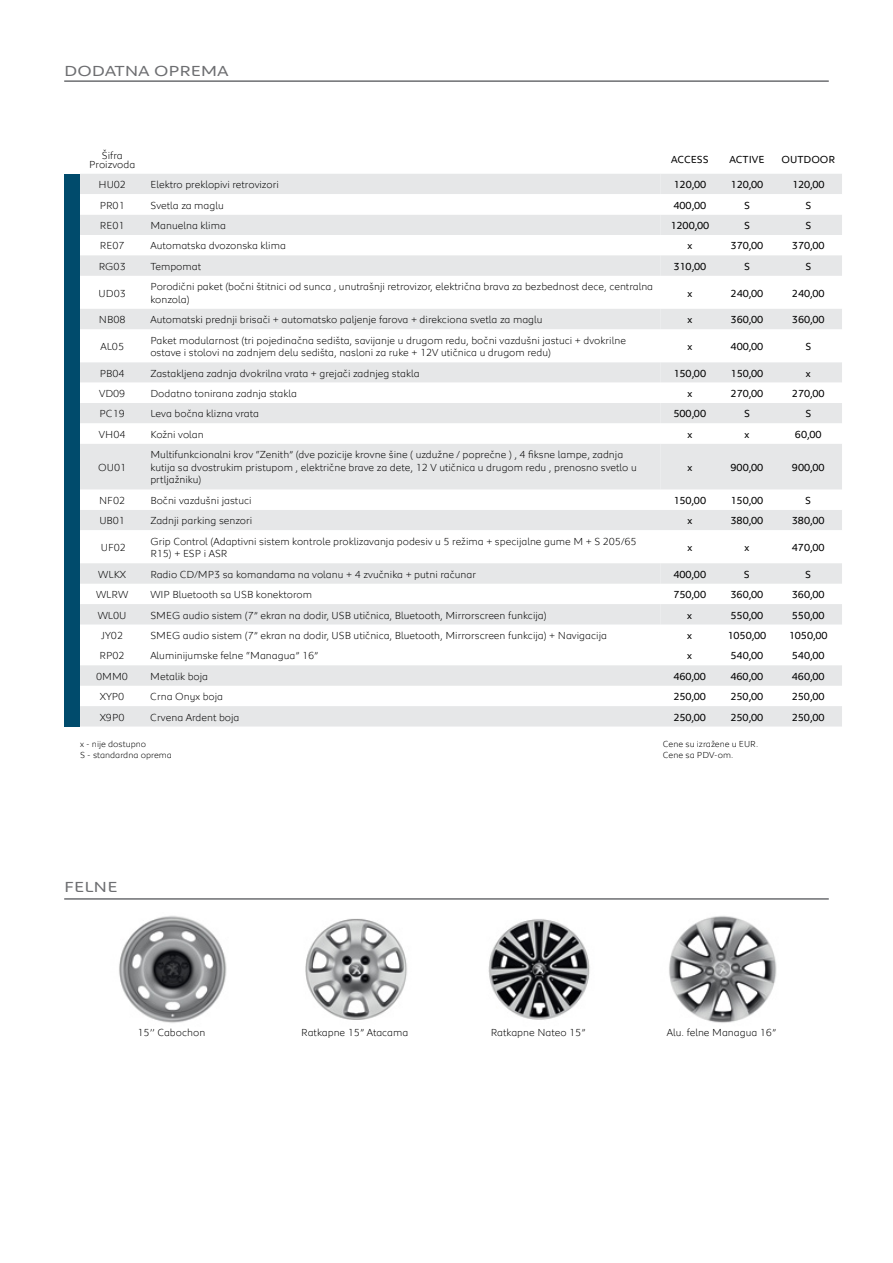
<style>
.page{position:relative;width:893px;height:1263px;background:#fff}
.page>*{position:absolute;margin:0;border:0;box-sizing:border-box;transform-origin:0 0}
.t1{font:15px "Peugeot Expanded";color:#6d6e71}
.t2{font:300 10.5px/12.6px "Peugeot";color:#000}
.t3{font:10.5px "Peugeot";color:#000}
.t4{font:300 9px/10.8px "Peugeot";color:#000}
</style>
<div class="page">
<hr style="left:64px;top:80px;width:764px;height:2px;background:#6d6e71">
<div style="left:80px;top:174px;width:761px;height:20px;background:#e6e7e8"></div>
<div style="left:80px;top:215px;width:761px;height:20px;background:#e6e7e8"></div>
<svg style="left:80px;top:255px;width:761px;height:471px"></svg>
<div style="left:64px;top:174px;width:16px;height:552px;background:#004b6c"></div>
<hr style="left:64px;top:898px;width:764px;height:1px;background:#6d6e71">
<img style="left:119px;top:916px;width:108px;height:107px">
<img style="left:305px;top:918px;width:102px;height:102px">
<img style="left:669px;top:916px;width:108px;height:107px">
<img style="left:488px;top:919px;width:102px;height:101px">
<h1 class="t1" style="left:64px;top:60px;width:166px">DODATNA OPREMA</h1>
<p class="t2" style="left:89px;top:150px;width:48px;line-height:9px;text-align:center">Šifra<br>Proizvoda</p>
<p class="t3" style="left:670px;top:152px;width:39px">ACCESS</p>
<p class="t3" style="left:729px;top:152px;width:37px">ACTIVE</p>
<p class="t3" style="left:781px;top:152px;width:55px">OUTDOOR</p>
<p class="t2" style="left:98px;top:178px;width:29px">HU02</p>
<p class="t2" style="left:150px;top:178px;width:130px">Elektro preklopivi retrovizori</p>
<p class="t3" style="left:673px;top:177px;width:34px">120,00</p>
<p class="t3" style="left:730px;top:177px;width:34px">120,00</p>
<p class="t3" style="left:791px;top:177px;width:34px">120,00</p>
<p class="t2" style="left:100px;top:198px;width:26px">PR01</p>
<p class="t2" style="left:150px;top:198px;width:75px">Svetla za maglu</p>
<p class="t3" style="left:673px;top:198px;width:34px">400,00</p>
<p class="t3" style="left:743px;top:198px;width:7px">S</p>
<p class="t3" style="left:805px;top:198px;width:7px">S</p>
<p class="t2" style="left:100px;top:218px;width:26px">RE01</p>
<p class="t2" style="left:150px;top:218px;width:77px">Manuelna klima</p>
<p class="t3" style="left:670px;top:218px;width:40px">1200,00</p>
<p class="t3" style="left:743px;top:218px;width:7px">S</p>
<p class="t3" style="left:805px;top:218px;width:7px">S</p>
<p class="t2" style="left:100px;top:239px;width:26px">RE07</p>
<p class="t2" style="left:150px;top:239px;width:137px">Automatska dvozonska klima</p>
<p class="t3" style="left:687px;top:238px;width:6px">x</p>
<p class="t3" style="left:730px;top:238px;width:34px">370,00</p>
<p class="t3" style="left:791px;top:238px;width:34px">370,00</p>
<p class="t2" style="left:99px;top:259px;width:28px">RG03</p>
<p class="t2" style="left:150px;top:259px;width:52px">Tempomat</p>
<p class="t3" style="left:673px;top:259px;width:34px">310,00</p>
<p class="t3" style="left:743px;top:259px;width:7px">S</p>
<p class="t3" style="left:805px;top:259px;width:7px">S</p>
<p class="t2" style="left:99px;top:286px;width:29px">UD03</p>
<p class="t2" style="left:150px;top:280px;width:504px">Porodični paket (bočni štitnici od sunca , unutrašnji retrovizor, električna brava za bezbednost dece, centralna konzola)</p>
<p class="t3" style="left:687px;top:286px;width:6px">x</p>
<p class="t3" style="left:730px;top:286px;width:34px">240,00</p>
<p class="t3" style="left:791px;top:286px;width:34px">240,00</p>
<p class="t2" style="left:99px;top:313px;width:28px">NB08</p>
<p class="t2" style="left:150px;top:313px;width:393px">Automatski prednji brisači + automatsko paljenje farova + direkciona svetla za maglu</p>
<p class="t3" style="left:687px;top:312px;width:6px">x</p>
<p class="t3" style="left:730px;top:312px;width:34px">360,00</p>
<p class="t3" style="left:791px;top:312px;width:34px">360,00</p>
<p class="t2" style="left:100px;top:339px;width:25px">AL05</p>
<p class="t2" style="left:150px;top:333px;width:477px">Paket modularnost (tri pojedinačna sedišta, savijanje u drugom redu, bočni vazdušni jastuci + dvokrilne ostave i stolovi na zadnjem delu sedišta, nasloni za ruke + 12V utičnica u drugom redu)</p>
<p class="t3" style="left:687px;top:339px;width:6px">x</p>
<p class="t3" style="left:730px;top:339px;width:34px">400,00</p>
<p class="t3" style="left:805px;top:339px;width:7px">S</p>
<p class="t2" style="left:100px;top:366px;width:26px">PB04</p>
<p class="t2" style="left:150px;top:366px;width:270px">Zastakljena zadnja dvokrilna vrata + grejači zadnjeg stakla</p>
<p class="t3" style="left:673px;top:366px;width:34px">150,00</p>
<p class="t3" style="left:730px;top:366px;width:34px">150,00</p>
<p class="t3" style="left:805px;top:366px;width:6px">x</p>
<p class="t2" style="left:99px;top:386px;width:28px">VD09</p>
<p class="t2" style="left:150px;top:386px;width:148px">Dodatno tonirana zadnja stakla</p>
<p class="t3" style="left:687px;top:386px;width:6px">x</p>
<p class="t3" style="left:730px;top:386px;width:34px">270,00</p>
<p class="t3" style="left:791px;top:386px;width:34px">270,00</p>
<p class="t2" style="left:99px;top:407px;width:27px">PC19</p>
<p class="t2" style="left:150px;top:407px;width:110px">Leva bočna klizna vrata</p>
<p class="t3" style="left:673px;top:406px;width:34px">500,00</p>
<p class="t3" style="left:743px;top:406px;width:7px">S</p>
<p class="t3" style="left:805px;top:406px;width:7px">S</p>
<p class="t2" style="left:99px;top:427px;width:28px">VH04</p>
<p class="t2" style="left:150px;top:427px;width:55px">Kožni volan</p>
<p class="t3" style="left:687px;top:427px;width:6px">x</p>
<p class="t3" style="left:744px;top:427px;width:6px">x</p>
<p class="t3" style="left:794px;top:427px;width:28px">60,00</p>
<p class="t2" style="left:98px;top:460px;width:29px">OU01</p>
<p class="t2" style="left:150px;top:448px;width:487px">Multifunkcionalni krov “Zenith” (dve pozicije krovne šine ( uzdužne / poprečne ) , 4 fiksne lampe, zadnja kutija sa dvostrukim pristupom , električne brave za dete, 12 V utičnica u drugom redu , prenosno svetlo u prtljažniku)</p>
<p class="t3" style="left:687px;top:460px;width:6px">x</p>
<p class="t3" style="left:730px;top:460px;width:34px">900,00</p>
<p class="t3" style="left:791px;top:460px;width:34px">900,00</p>
<p class="t2" style="left:99px;top:493px;width:28px">NF02</p>
<p class="t2" style="left:150px;top:493px;width:103px">Bočni vazdušni jastuci</p>
<p class="t3" style="left:673px;top:493px;width:34px">150,00</p>
<p class="t3" style="left:730px;top:493px;width:34px">150,00</p>
<p class="t3" style="left:804px;top:493px;width:7px">S</p>
<p class="t2" style="left:99px;top:514px;width:27px">UB01</p>
<p class="t2" style="left:150px;top:514px;width:103px">Zadnji parking senzori</p>
<p class="t3" style="left:687px;top:513px;width:6px">x</p>
<p class="t3" style="left:730px;top:513px;width:34px">380,00</p>
<p class="t3" style="left:791px;top:513px;width:34px">380,00</p>
<p class="t2" style="left:101px;top:540px;width:27px">UF02</p>
<p class="t2" style="left:150px;top:534px;width:487px">Grip Control (Adaptivni sistem kontrole proklizavanja podesiv u 5 režima + specijalne gume M + S 205/65<br>R15) + ESP i ASR</p>
<p class="t3" style="left:687px;top:540px;width:6px">x</p>
<p class="t3" style="left:744px;top:540px;width:6px">x</p>
<p class="t3" style="left:791px;top:540px;width:34px">470,00</p>
<p class="t2" style="left:98px;top:567px;width:29px">WLKX</p>
<p class="t2" style="left:150px;top:567px;width:327px">Radio CD/MP3 sa komandama na volanu + 4 zvučnika + putni računar</p>
<p class="t3" style="left:673px;top:567px;width:34px">400,00</p>
<p class="t3" style="left:743px;top:567px;width:7px">S</p>
<p class="t3" style="left:804px;top:567px;width:7px">S</p>
<p class="t2" style="left:96px;top:587px;width:34px">WLRW</p>
<p class="t2" style="left:150px;top:587px;width:163px">WIP Bluetooth sa USB konektorom</p>
<p class="t3" style="left:673px;top:587px;width:34px">750,00</p>
<p class="t3" style="left:730px;top:587px;width:34px">360,00</p>
<p class="t3" style="left:791px;top:587px;width:34px">360,00</p>
<p class="t2" style="left:98px;top:608px;width:30px">WL0U</p>
<p class="t2" style="left:150px;top:608px;width:397px">SMEG audio sistem (7” ekran na dodir, USB utičnica, Bluetooth, Mirrorscreen funkcija)</p>
<p class="t3" style="left:687px;top:607px;width:6px">x</p>
<p class="t3" style="left:730px;top:607px;width:34px">550,00</p>
<p class="t3" style="left:791px;top:607px;width:34px">550,00</p>
<p class="t2" style="left:101px;top:628px;width:23px">JY02</p>
<p class="t2" style="left:150px;top:628px;width:458px">SMEG audio sistem (7” ekran na dodir, USB utičnica, Bluetooth, Mirrorscreen funkcija) + Navigacija</p>
<p class="t3" style="left:687px;top:628px;width:6px">x</p>
<p class="t3" style="left:727px;top:628px;width:40px">1050,00</p>
<p class="t3" style="left:788px;top:628px;width:40px">1050,00</p>
<p class="t2" style="left:100px;top:649px;width:26px">RP02</p>
<p class="t2" style="left:150px;top:649px;width:169px">Aluminijumske felne “Managua” 16”</p>
<p class="t3" style="left:687px;top:648px;width:6px">x</p>
<p class="t3" style="left:730px;top:648px;width:34px">540,00</p>
<p class="t3" style="left:791px;top:648px;width:34px">540,00</p>
<p class="t2" style="left:96px;top:669px;width:33px">0MM0</p>
<p class="t2" style="left:150px;top:669px;width:59px">Metalik boja</p>
<p class="t3" style="left:673px;top:669px;width:34px">460,00</p>
<p class="t3" style="left:730px;top:669px;width:34px">460,00</p>
<p class="t3" style="left:791px;top:669px;width:34px">460,00</p>
<p class="t2" style="left:100px;top:689px;width:26px">XYP0</p>
<p class="t2" style="left:150px;top:689px;width:74px">Crna Onyx boja</p>
<p class="t3" style="left:673px;top:689px;width:34px">250,00</p>
<p class="t3" style="left:730px;top:689px;width:34px">250,00</p>
<p class="t3" style="left:791px;top:689px;width:34px">250,00</p>
<p class="t2" style="left:100px;top:710px;width:26px">X9P0</p>
<p class="t2" style="left:150px;top:710px;width:91px">Crvena Ardent boja</p>
<p class="t3" style="left:673px;top:709px;width:34px">250,00</p>
<p class="t3" style="left:730px;top:709px;width:34px">250,00</p>
<p class="t3" style="left:791px;top:709px;width:34px">250,00</p>
<p class="t4" style="left:80px;top:738px;width:93px">x - nije dostupno<br>S - standardna oprema</p>
<h1 class="t1" style="left:64px;top:876px;width:55px">FELNE</h1>
<p class="t4" style="left:662px;top:738px;width:97px">Cene su izražene u EUR.<br>Cene sa PDV-om.</p>
<p class="t2" style="left:137px;top:1025px;width:69px">15’’ Cabochon</p>
<p class="t2" style="left:301px;top:1025px;width:108px">Ratkapne 15” Atacama</p>
<p class="t2" style="left:490px;top:1025px;width:96px">Ratkapne Nateo 15”</p>
<p class="t2" style="left:666px;top:1025px;width:111px">Alu. felne Managua 16”</p>
</div>
